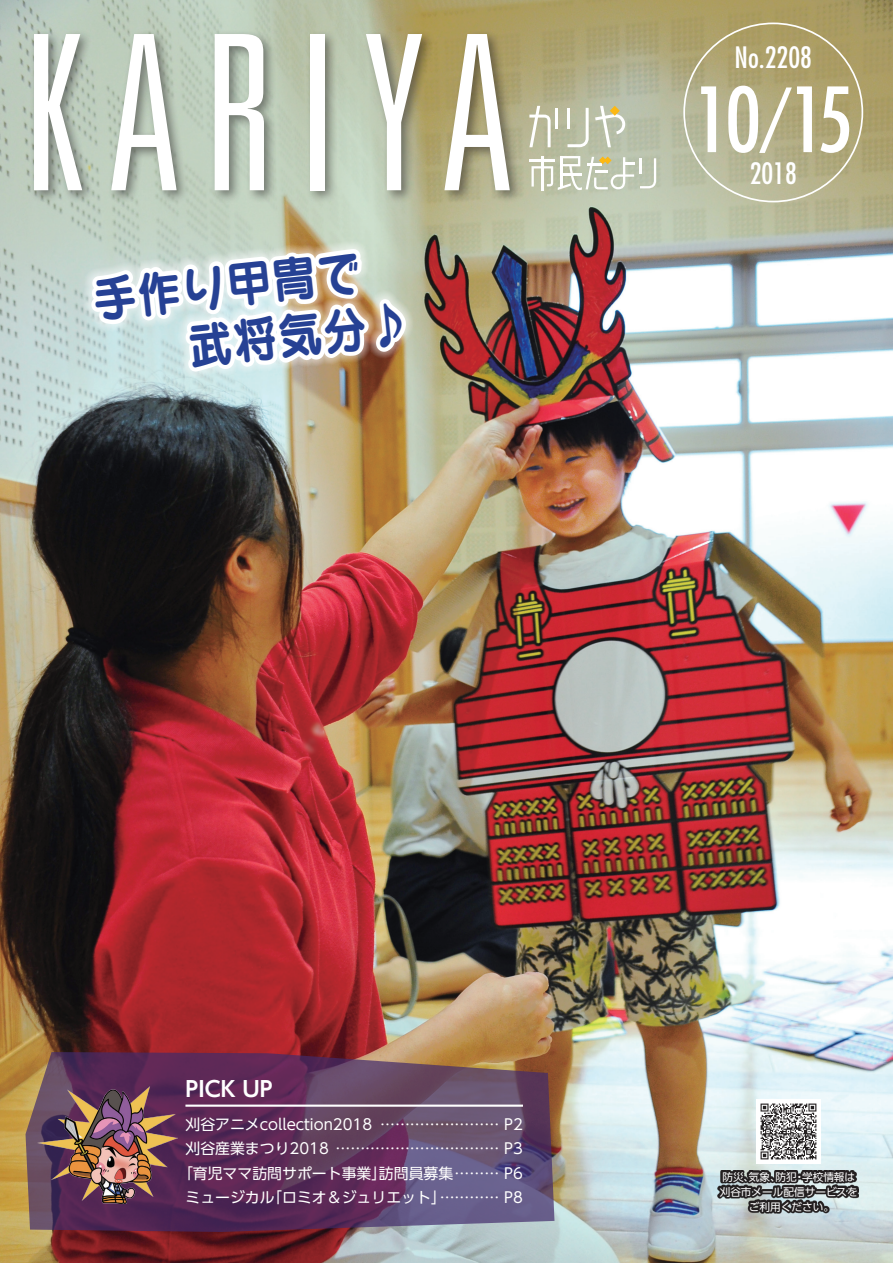
<style>
.page{position:relative;width:893px;height:1263px;background:#fff}
.page>*{position:absolute;margin:0;border:0;box-sizing:border-box;transform-origin:0 0}
.基本文{font:condensed 87.15px "Futura";color:#fff}
.本文{font:48.9px "Seurat Capie Pro B";color:#264194;scale:.9 1}
.基本文-2{font:condensed 28.65px "Futura";color:#fff}
.t1{font:700 21.3px "UD Shin Go Pro De";color:#fff}
.t2{font:14.85px "UD Shin Go Pro";color:#fff}
.基本文-3{font:10.65px "UD Shin Go Pro";color:#fff}
.s1{font-size:70.2px}
</style>
<div class="page">
<img style="left:0;top:0;width:893px;height:1263px">
<svg style="left:26px;top:1052px;width:528px;height:180px"></svg>
<img style="left:38px;top:1086px;width:139px;height:117px">
<img style="left:757px;top:1099px;width:64px;height:64px">
<svg style="left:718px;top:1170px;width:141px;height:44px;fill:#231f20"></svg>
<hr style="left:185px;top:1104px;width:338px;height:3px;background:#fff">
<div style="left:29px;top:29px;width:493px;height:175px;background:#231f20;opacity:.5"></div>
<svg style="left:444px;top:34px;width:66px;height:156px"></svg>
<svg style="left:529px;top:106px;width:22px;height:41px"></svg>
<hr style="left:555px;top:108px;width:3px;height:21px;background:#fff">
<svg style="left:567px;top:108px;width:22px;height:39px"></svg>
<hr style="left:639px;top:158px;width:3px;height:16px;background:#fff">
<hr style="left:529px;top:160px;width:26px;height:2px;background:#fff">
<svg style="left:640px;top:158px;width:16px;height:30px"></svg>
<svg style="left:595px;top:106px;width:31px;height:41px"></svg>
<svg style="left:531px;top:156px;width:103px;height:34px"></svg>
<svg style="left:34px;top:34px;width:388px;height:486px"></svg>
<p class="本文" style="left:89px;top:266px;width:301px;rotate:-6deg">手作り甲冑で</p>
<p class="本文" style="left:95px;top:322px;width:351px;rotate:-6deg">　　武将気分♪</p>
<p class="基本文-2" style="left:735px;top:39px;width:79px">No.2208</p>
<p class="基本文" style="left:694px;top:65px;width:160px">10<span class="s1">/</span>15</p>
<p class="基本文-2" style="left:750px;top:155px;width:49px">2018</p>
<p class="t1" style="left:185px;top:1072px;width:89px">PICK UP</p>
<p class="t2" style="left:185px;top:1112px;width:339px">刈谷アニメcollection2018 …………………… P2</p>
<p class="t2" style="left:185px;top:1136px;width:339px">刈谷産業まつり2018 …………………………… P3</p>
<p class="t2" style="left:178px;top:1161px;width:346px">「育児ママ訪問サポート事業」訪問員募集 ……… P6</p>
<p class="t2" style="left:185px;top:1185px;width:339px">ミュージカル「ロミオ＆ジュリエット」………… P8</p>
<p class="基本文-3" style="left:722px;top:1168px;width:134px">防災、気象、防犯・学校情報は</p>
<p class="基本文-3" style="left:720px;top:1183px;width:140px">刈谷市メール配信サービスを</p>
<p class="基本文-3" style="left:749px;top:1198px;width:87px">ご利用ください。</p>
</div>
